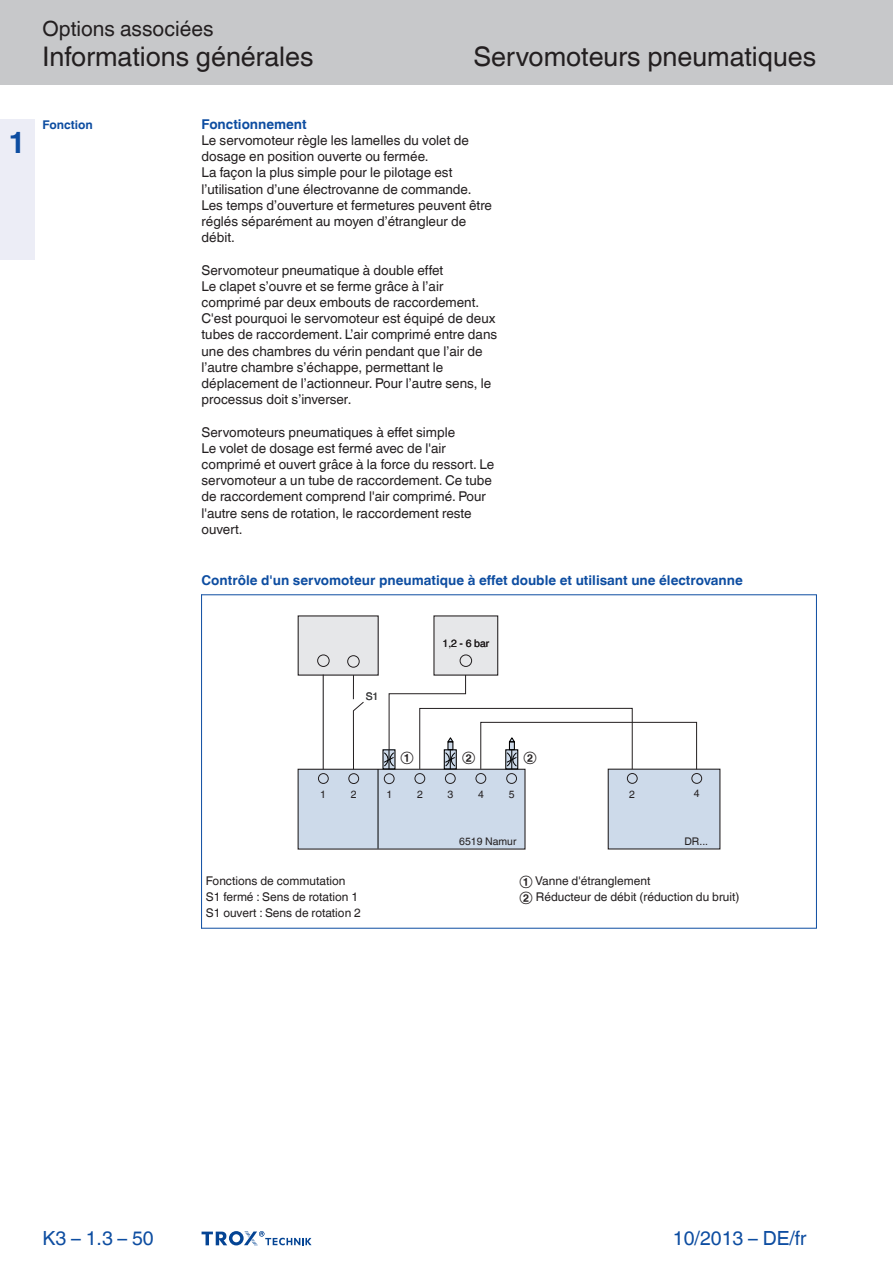
<style>
.page{position:relative;width:893px;height:1263px;background:#fff}
.page>*{position:absolute;margin:0;border:0;box-sizing:border-box;transform-origin:0 0}
.t1{font:700 30px "TROX Helvetica";color:#0d4da1}
.t2{font:27px "TROX Helvetica";color:#231f20}
.t3{font:21px "TROX Helvetica";color:#231f20}
.t4{font:19.5px "TROX Helvetica";color:#0d4da1}
.t5{font:13.5px/16.2px "TROX Helvetica";color:#231f20}
.t6{font:700 13.5px "TROX Helvetica";color:#0d4da1}
.t7{font:12px/15.8px "TROX Helvetica";color:#231f20}
.t8{font:700 12px "TROX Helvetica";color:#0d4da1}
.t9{font:10.5px "TROX Helvetica";color:#231f20}
.t10{font:10.5px "TROX Helvetica";color:#424344}
</style>
<div class="page">
<div style="left:0;top:0;width:893px;height:85px;background:#c7c8ca"></div>
<div style="left:0;top:119px;width:34px;height:140px;background:#ecedf6"></div>
<div style="left:608px;top:769px;width:112px;height:80px;background:#cddaea"></div>
<div style="left:298px;top:769px;width:227px;height:80px;background:#cddaea"></div>
<div style="left:298px;top:616px;width:80px;height:59px;background:#e6e7e9"></div>
<div style="left:434px;top:616px;width:64px;height:59px;background:#e6e7e9"></div>
<div style="left:608px;top:769px;width:112px;height:80px;border:1px solid #231f20"></div>
<hr style="left:323px;top:675px;width:1px;height:94px;background:#231f20">
<div style="left:298px;top:615px;width:81px;height:61px;border:1px solid #231f20"></div>
<div style="left:317px;top:654px;width:13px;height:13px;border:1px solid #231f20;border-radius:50%"></div>
<div style="left:347px;top:655px;width:13px;height:13px;border:1px solid #231f20;border-radius:50%"></div>
<div style="left:460px;top:654px;width:12px;height:13px;border:1px solid #231f20;border-radius:50%"></div>
<svg style="left:353px;top:674px;width:12px;height:96px"></svg>
<div style="left:419px;top:708px;width:214px;height:61px;border:1px solid #231f20"></div>
<svg style="left:383px;top:674px;width:83px;height:95px"></svg>
<svg style="left:480px;top:721px;width:217px;height:49px"></svg>
<div style="left:627px;top:773px;width:11px;height:11px;border:1px solid #231f20;border-radius:50%"></div>
<div style="left:691px;top:773px;width:11px;height:11px;border:1px solid #231f20;border-radius:50%"></div>
<div style="left:318px;top:773px;width:11px;height:11px;border:1px solid #231f20;border-radius:50%"></div>
<div style="left:348px;top:773px;width:11px;height:11px;border:1px solid #231f20;border-radius:50%"></div>
<div style="left:506px;top:773px;width:11px;height:11px;border:1px solid #231f20;border-radius:50%"></div>
<div style="left:384px;top:773px;width:10px;height:11px;border:1px solid #231f20;border-radius:50%"></div>
<div style="left:415px;top:773px;width:10px;height:11px;border:1px solid #231f20;border-radius:50%"></div>
<div style="left:445px;top:773px;width:11px;height:11px;border:1px solid #231f20;border-radius:50%"></div>
<div style="left:476px;top:773px;width:10px;height:11px;border:1px solid #231f20;border-radius:50%"></div>
<hr style="left:378px;top:769px;width:1px;height:79px;background:#000">
<hr style="left:201px;top:594px;width:1px;height:334px;background:#0d4da1">
<hr style="left:816px;top:594px;width:1px;height:334px;background:#0d4da1">
<hr style="left:201px;top:594px;width:615px;height:1px;background:#0d4da1">
<hr style="left:201px;top:928px;width:615px;height:1px;background:#0d4da1">
<svg style="left:202px;top:1231px;width:110px;height:15px"></svg>
<h1 class="t1" style="left:8px;top:125px;width:19px">1</h1>
<h3 class="t3" style="left:43px;top:17px;width:173px">Options associées</h3>
<h2 class="t2" style="left:43px;top:41px;width:273px">Informations générales</h2>
<h2 class="t2" style="left:473px;top:41px;width:345px">Servomoteurs pneumatiques</h2>
<p class="t8" style="left:43px;top:117px;width:52px">Fonction</p>
<p class="t6" style="left:202px;top:116px;width:107px">Fonctionnement</p>
<p class="t5" style="left:202px;top:132px;width:292px">Le servomoteur règle les lamelles du volet de dosage en position ouverte ou fermée.<br>La façon la plus simple pour le pilotage est l’utilisation d’une électrovanne de commande.<br>Les temps d’ouverture et fermetures peuvent être réglés séparément au moyen d’étrangleur de débit.</p>
<p class="t5" style="left:202px;top:262px;width:297px">Servomoteur pneumatique à double effet<br>Le clapet s’ouvre et se ferme grâce à l’air comprimé par deux embouts de raccordement.<br>C'est pourquoi le servomoteur est équipé de deux tubes de raccordement. L’air comprimé entre dans une des chambres du vérin pendant que l’air de l’autre chambre s’échappe, permettant le déplacement de l’actionneur. Pour l’autre sens, le processus doit s’inverser.</p>
<p class="t5" style="left:202px;top:424px;width:294px">Servomoteurs pneumatiques à effet simple<br>Le volet de dosage est fermé avec de l'air comprimé et ouvert grâce à la force du ressort. Le servomoteur a un tube de raccordement. Ce tube de raccordement comprend l'air comprimé. Pour l'autre sens de rotation, le raccordement reste ouvert.</p>
<p class="t6" style="left:202px;top:572px;width:543px">Contrôle d'un servomoteur pneumatique à effet double et utilisant une électrovanne</p>
<p class="t10" style="left:366px;top:690px;width:14px">S1</p>
<p class="t9" style="left:442px;top:637px;width:48px">1.2 - 6 bar</p>
<p class="t9" style="left:448px;top:637px;width:4px">,</p>
<p class="t7" style="left:401px;top:749px;width:15px">①</p>
<p class="t7" style="left:462px;top:749px;width:15px">②</p>
<p class="t7" style="left:524px;top:749px;width:15px">②</p>
<p class="t9" style="left:320px;top:788px;width:7px">1</p>
<p class="t9" style="left:351px;top:788px;width:7px">2</p>
<p class="t9" style="left:386px;top:788px;width:7px">1</p>
<p class="t9" style="left:417px;top:788px;width:7px">2</p>
<p class="t9" style="left:447px;top:788px;width:7px">3</p>
<p class="t9" style="left:478px;top:788px;width:7px">4</p>
<p class="t9" style="left:509px;top:788px;width:7px">5</p>
<p class="t9" style="left:629px;top:788px;width:7px">2</p>
<p class="t9" style="left:694px;top:787px;width:7px">4</p>
<p class="t9" style="left:459px;top:835px;width:59px">6519 Namur</p>
<p class="t9" style="left:684px;top:835px;width:25px">DR...</p>
<p class="t7" style="left:206px;top:873px;width:157px">Fonctions de commutation<br>S1 fermé : Sens de rotation 1<br>S1 ouvert : Sens de rotation 2</p>
<p class="t7" style="left:520px;top:873px;width:221px">① Vanne d'étranglement<br>② Réducteur de débit (réduction du bruit)</p>
<h3 class="t4" style="left:43px;top:1227px;width:113px">K3 – 1.3 – 50</h3>
<h3 class="t4" style="left:673px;top:1227px;width:135px">10/2013 – DE/fr</h3>
</div>
